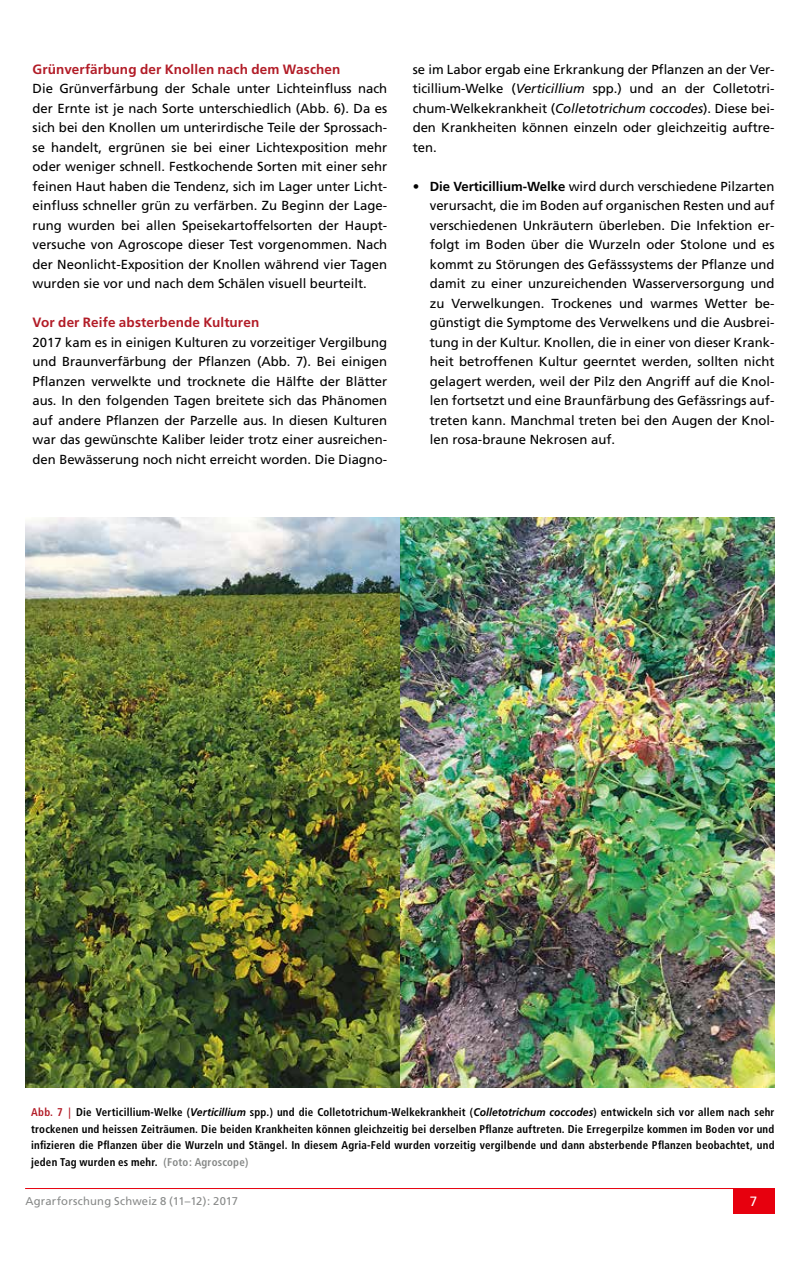
<style>
.page{position:relative;width:800px;height:1263px;background:#fff}
.page>*{position:absolute;margin:0;border:0;box-sizing:border-box;transform-origin:0 0}
.t1{font:700 13.5px "Frutiger";letter-spacing:.01em;color:#b21c27}
.t2{font:13.5px "Frutiger";color:#fff}
.t3{font:13.2px/19.5px "Frutiger";letter-spacing:-.005em;color:#000;text-align:justify}
.t4{font:700 condensed 11.25px/16.5px "Frutiger";letter-spacing:.02em;color:#000;text-align:justify}
.t5{font:11.25px "Frutiger";letter-spacing:.015em;color:#878988}
.s1{font-style:italic}
.s2{font-weight:700}
.s3{color:#b21c27}
.s4{font-style:italic;font-stretch:normal;font-size:11.1px}
.s5{color:#878988}
</style>
<div class="page">
<hr style="left:25px;top:1188px;width:749px;height:1px;background:#e7000e">
<div style="left:732px;top:1188px;width:42px;height:26px;background:#e7000e"></div>
<img style="left:26px;top:517px;width:748px;height:571px">
<p class="t1" style="left:33px;top:61px;width:309px">Grünverfärbung der Knollen nach dem Waschen</p>
<p class="t3" style="left:33px;top:79px;width:356px">Die Grünverfärbung der Schale unter Lichteinfluss nach der Ernte ist je nach Sorte unterschiedlich (Abb. 6). Da es sich bei den Knollen um unterirdische Teile der Sprossach&shy;se handelt, ergrünen sie bei einer Lichtexposition mehr oder weniger schnell. Festkochende Sorten mit einer sehr feinen Haut haben die Tendenz, sich im Lager unter Licht&shy;einfluss schneller grün zu verfärben. Zu Beginn der Lage&shy;rung wurden bei allen Speisekartoffelsorten der Haupt&shy;versuche von Agroscope dieser Test vorgenommen. Nach der Neonlicht-Exposition der Knollen während vier Tagen wurden sie vor und nach dem Schälen visuell beurteilt.</p>
<p class="t1" style="left:33px;top:314px;width:228px">Vor der Reife absterbende Kulturen</p>
<p class="t3" style="left:33px;top:332px;width:356px">2017 kam es in einigen Kulturen zu vorzeitiger Vergilbung und Braunverfärbung der Pflanzen (Abb. 7). Bei einigen Pflanzen verwelkte und trocknete die Hälfte der Blätter aus. In den folgenden Tagen breitete sich das Phänomen auf andere Pflanzen der Parzelle aus. In diesen Kulturen war das gewünschte Kaliber leider trotz einer ausreichen&shy;den Bewässerung noch nicht erreicht worden. Die Diagno-</p>
<p class="t3" style="left:412px;top:59px;width:363px">se im Labor ergab eine Erkrankung der Pflanzen an der Ver&shy;ticillium-Welke (<span class="s1">Verticillium</span> spp.) und an der Colletotri&shy;chum-Welkekrankheit (<span class="s1">Colletotrichum coccodes</span>). Diese bei&shy;den Krankheiten können einzeln oder gleichzeitig auftre&shy;ten.</p>
<p class="t3" style="left:429px;top:176px;width:346px;text-indent:-17px">• <span class="s2">Die Verticillium-Welke</span> wird durch verschiedene Pilzarten verursacht, die im Boden auf organischen Resten und auf verschiedenen Unkräutern überleben. Die Infektion er&shy;folgt im Boden über die Wurzeln oder Stolone und es kommt zu Störungen des Gefässsystems der Pflanze und damit zu einer unzureichenden Wasserversorgung und zu Verwelkungen. Trockenes und warmes Wetter be&shy;günstigt die Symptome des Verwelkens und die Ausbrei&shy;tung in der Kultur. Knollen, die in einer von dieser Krank&shy;heit betroffenen Kultur geerntet werden, sollten nicht gelagert werden, weil der Pilz den Angriff auf die Knol&shy;len fortsetzt und eine Braunfärbung des Gefässrings auf&shy;treten kann. Manchmal treten bei den Augen der Knol&shy;len rosa-braune Nekrosen auf.</p>
<p class="t4" style="left:31px;top:1104px;width:744px"><span class="s3">Abb. 7 |</span> Die Verticillium-Welke (<span class="s4">Verticillium</span> spp.) und die Colletotrichum-Welkekrankheit (<span class="s4">Colletotrichum coccodes</span>) entwickeln sich vor allem nach sehr trockenen und heissen Zeiträumen. Die beiden Krankheiten können gleichzeitig bei derselben Pflanze auftreten. Die Erregerpilze kommen im Boden vor und infizieren die Pflanzen über die Wurzeln und Stängel. In diesem Agria-Feld wurden vorzeitig vergilbende und dann absterbende Pflanzen beobachtet, und jeden Tag wurden es mehr. <span class="s5">(Foto: Agroscope)</span></p>
<p class="t5" style="left:26px;top:1194px;width:214px">Agrarforschung Schweiz 8 (11–12): 2017</p>
<p class="t2" style="left:749px;top:1193px;width:9px">7</p>
</div>
